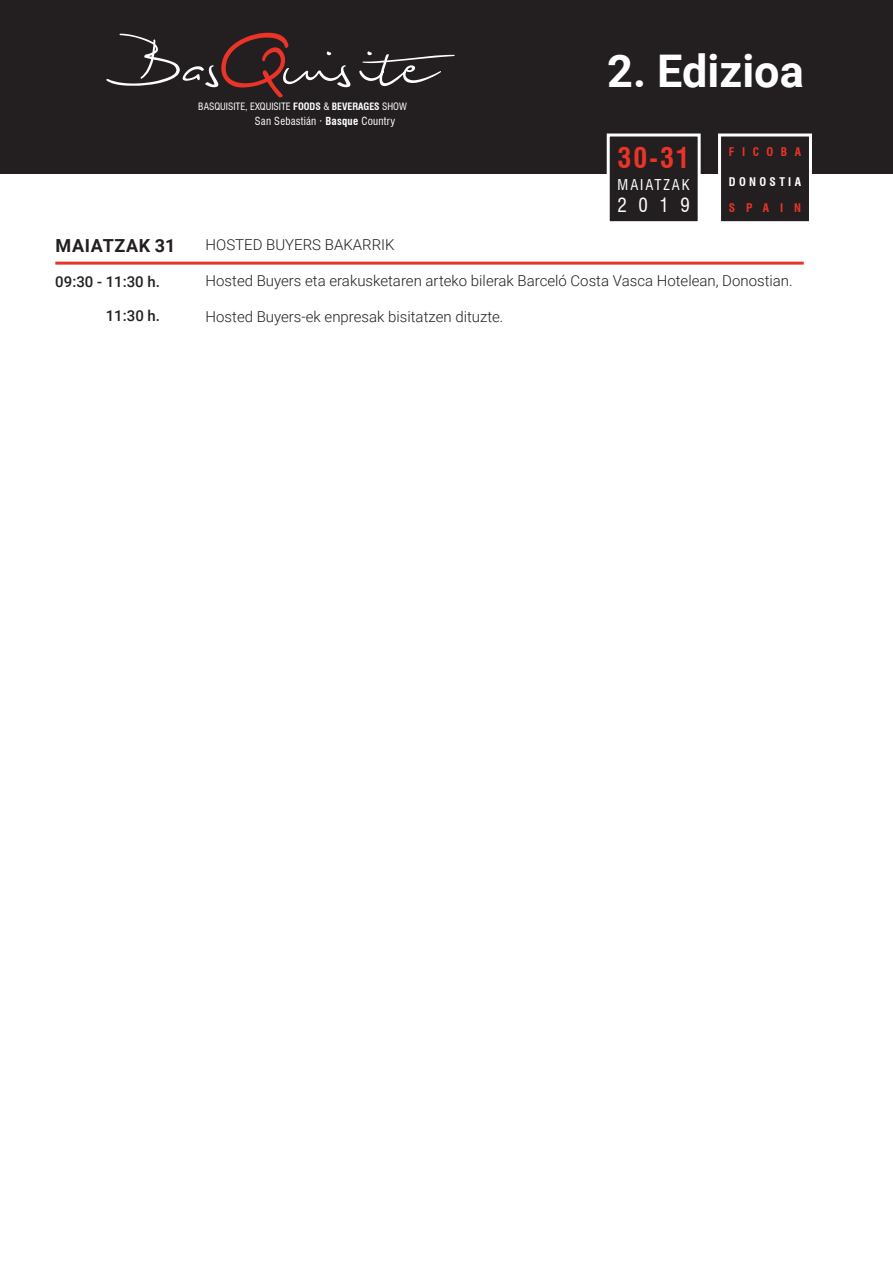
<style>
.page{position:relative;width:893px;height:1263px;background:#fff}
.page>*{position:absolute;margin:0;border:0;box-sizing:border-box;transform-origin:0 0}
.t1{font:700 45px "Roboto";color:#fff}
.t2{font:700 condensed 27.75px "Swiss 721 BT";color:#ea3428}
.t3{font:condensed 18.9px "Swiss 721 BT";color:#fff}
.t4{font:700 18px "Roboto";letter-spacing:.035em;color:#231f20}
.t5{font:300 15px "Roboto";color:#231f20}
.t6{font:500 15px "Roboto";color:#231f20}
.t7{font:condensed 14.55px "Swiss 721 BT";letter-spacing:.135em;color:#fff}
.t8{font:700 condensed 11.7px "Swiss 721 BT";letter-spacing:.64em;color:#ea3428}
.t9{font:700 condensed 11.7px "Swiss 721 BT";letter-spacing:.285em;color:#fff}
.t10{font:condensed 10.95px "Swiss 721 BT";letter-spacing:.02em;color:#fff}
.t11{font:condensed 9.9px "Swiss 721 BT";color:#fff}
.s1{font-weight:700}
</style>
<div class="page">
<div style="left:0;top:0;width:893px;height:173px;background:#231f20"></div>
<div style="left:608px;top:135px;width:91px;height:88px;background:#231f20"></div>
<div style="left:607px;top:134px;width:94px;height:90px;border:3px solid #fff"></div>
<div style="left:719px;top:135px;width:91px;height:88px;background:#231f20"></div>
<div style="left:718px;top:134px;width:94px;height:90px;border:3px solid #fff"></div>
<svg style="left:106px;top:33px;width:349px;height:64px"></svg>
<hr style="left:55px;top:262px;width:749px;height:3px;background:#ea3428">
<p class="t11" style="left:198px;top:100px;width:210px">BASQUISITE, EXQUISITE <span class="s1">FOODS</span> &amp; <span class="s1">BEVERAGES</span> SHOW</p>
<p class="t10" style="left:255px;top:115px;width:142px">San Sebastián · <span class="s1">Basque</span> Country</p>
<p class="t1" style="left:607px;top:39px;width:198px">2. Edizioa</p>
<p class="t2" style="left:618px;top:141px;width:74px">30-31</p>
<p class="t7" style="left:618px;top:176px;width:74px">MAIATZAK</p>
<p class="t3" style="left:618px;top:193px;width:74px">2019</p>
<p class="t8" style="left:729px;top:144px;width:74px">FICOBA</p>
<p class="t9" style="left:729px;top:175px;width:74px">DONOSTIA</p>
<p class="t8" style="left:729px;top:201px;width:74px">SPAIN</p>
<p class="t4" style="left:56px;top:233px;width:121px">MAIATZAK 31</p>
<p class="t5" style="left:206px;top:234px;width:191px">HOSTED BUYERS BAKARRIK</p>
<p class="t5" style="left:206px;top:270px;width:589px">Hosted Buyers eta erakusketaren arteko bilerak Barceló Costa Vasca Hotelean, Donostian.</p>
<p class="t5" style="left:206px;top:306px;width:299px">Hosted Buyers-ek enpresak bisitatzen dituzte.</p>
<p class="t6" style="left:55px;top:272px;width:106px">09:30 - 11:30 h.</p>
<p class="t6" style="left:106px;top:305px;width:56px">11:30 h.</p>
</div>
